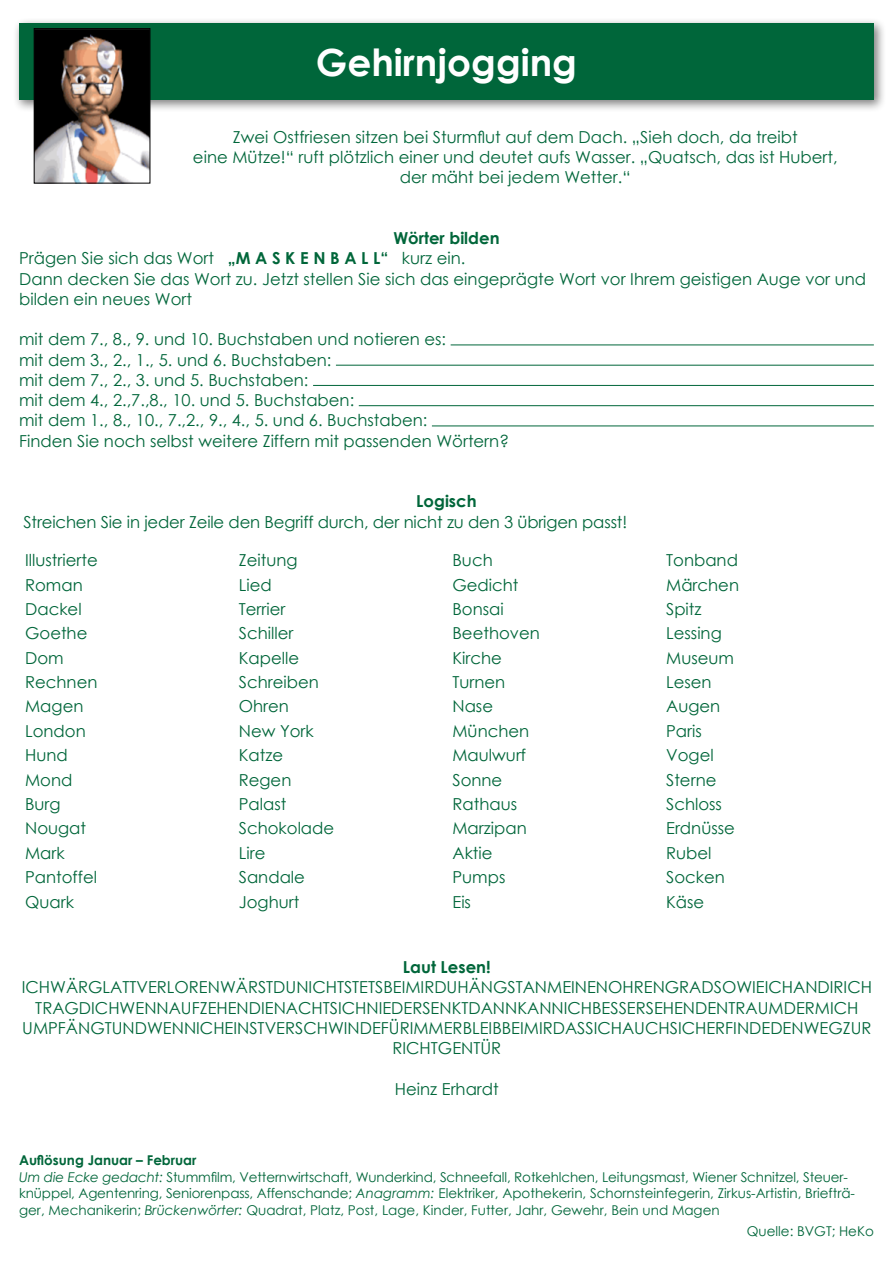
<style>
.page{position:relative;width:893px;height:1263px;background:#fff}
.page>*{position:absolute;margin:0;border:0;box-sizing:border-box;transform-origin:0 0}
.Überschriften_groß_weiß{font:700 37.5px "Century Gothic";color:#fff}
.Konzen_Fließtext{font:16.5px/20.2px "Century Gothic";color:#00663a}
.Konzen_Tabellen{font:16.5px "Century Gothic";color:#00663a}
.Fließtext_zentriert{font:16.5px/20.2px "Century Gothic";color:#00663a;text-align:center}
.Konzen_Überschrift{font:700 16.5px "Century Gothic";color:#00663a}
.Impressum_Konzen_Auflösung{font:13.5px/16.5px "Century Gothic";color:#00663a}
.Impressum_Konzen_Lösungen_bold{font:700 13.5px "Century Gothic";color:#00663a}
.s1{font-weight:700}
.s2{font-style:italic}
</style>
<div class="page">
<div style="left:13px;top:17px;width:873px;height:96px;background:#000;opacity:.5"></div>
<div style="left:19px;top:23px;width:855px;height:77px;background:#00663a"></div>
<img style="left:36px;top:30px;width:112px;height:151px">
<div style="left:34px;top:28px;width:116px;height:155px;border:1px solid #000"></div>
<hr style="left:451px;top:345px;width:423px;height:1px;background:#00663a">
<hr style="left:336px;top:365px;width:538px;height:1px;background:#00663a">
<hr style="left:313px;top:385px;width:561px;height:1px;background:#00663a">
<hr style="left:359px;top:405px;width:515px;height:1px;background:#00663a">
<hr style="left:432px;top:426px;width:442px;height:1px;background:#00663a">
<p class="Überschriften_groß_weiß" style="left:316px;top:34px;width:262px">Gehirnjogging</p>
<p class="Fließtext_zentriert" style="left:193px;top:126px;width:646px">Zwei Ostfriesen sitzen bei Sturmflut auf dem Dach. „Sieh doch, da treibt<br>eine Mütze!“ ruft plötzlich einer und deutet aufs Wasser. „Quatsch, das ist Hubert, der mäht bei jedem Wetter.“</p>
<p class="Konzen_Überschrift" style="left:393px;top:225px;width:108px">Wörter bilden</p>
<p class="Konzen_Fließtext" style="left:19px;top:248px;width:448px">Prägen Sie sich das Wort <span class="s1">„M A S K E N B A L L“</span> kurz ein.</p>
<p class="Konzen_Fließtext" style="left:19px;top:268px;width:849px">Dann decken Sie das Wort zu. Jetzt stellen Sie sich das eingeprägte Wort vor Ihrem geistigen Auge vor und bilden ein neues Wort</p>
<p class="Konzen_Fließtext" style="left:19px;top:329px;width:428px">mit dem 7., 8., 9. und 10. Buchstaben und notieren es:</p>
<p class="Konzen_Fließtext" style="left:19px;top:349px;width:314px">mit dem 3., 2., 1., 5. und 6. Buchstaben:</p>
<p class="Konzen_Fließtext" style="left:19px;top:369px;width:291px">mit dem 7., 2., 3. und 5. Buchstaben:</p>
<p class="Konzen_Fließtext" style="left:19px;top:390px;width:337px">mit dem 4., 2.,7.,8., 10. und 5. Buchstaben:</p>
<p class="Konzen_Fließtext" style="left:19px;top:410px;width:410px">mit dem 1., 8., 10., 7.,2., 9., 4., 5. und 6. Buchstaben:</p>
<p class="Konzen_Fließtext" style="left:19px;top:430px;width:491px">Finden Sie noch selbst weitere Ziffern mit passenden Wörtern?</p>
<p class="Konzen_Überschrift" style="left:416px;top:489px;width:62px">Logisch</p>
<p class="Konzen_Fließtext" style="left:24px;top:511px;width:605px">Streichen Sie in jeder Zeile den Begriff durch, der nicht zu den 3 übrigen passt!</p>
<p class="Konzen_Tabellen" style="left:25px;top:549px;width:74px">Illustrierte</p>
<p class="Konzen_Tabellen" style="left:239px;top:549px;width:60px">Zeitung</p>
<p class="Konzen_Tabellen" style="left:452px;top:549px;width:42px">Buch</p>
<p class="Konzen_Tabellen" style="left:666px;top:549px;width:73px">Tonband</p>
<p class="Konzen_Tabellen" style="left:25px;top:573px;width:59px">Roman</p>
<p class="Konzen_Tabellen" style="left:239px;top:573px;width:34px">Lied</p>
<p class="Konzen_Tabellen" style="left:452px;top:573px;width:68px">Gedicht</p>
<p class="Konzen_Tabellen" style="left:666px;top:573px;width:74px">Märchen</p>
<p class="Konzen_Tabellen" style="left:25px;top:597px;width:58px">Dackel</p>
<p class="Konzen_Tabellen" style="left:239px;top:597px;width:48px">Terrier</p>
<p class="Konzen_Tabellen" style="left:452px;top:597px;width:53px">Bonsai</p>
<p class="Konzen_Tabellen" style="left:666px;top:597px;width:37px">Spitz</p>
<p class="Konzen_Tabellen" style="left:25px;top:622px;width:64px">Goethe</p>
<p class="Konzen_Tabellen" style="left:239px;top:622px;width:56px">Schiller</p>
<p class="Konzen_Tabellen" style="left:452px;top:622px;width:89px">Beethoven</p>
<p class="Konzen_Tabellen" style="left:666px;top:622px;width:57px">Lessing</p>
<p class="Konzen_Tabellen" style="left:25px;top:646px;width:40px">Dom</p>
<p class="Konzen_Tabellen" style="left:239px;top:646px;width:62px">Kapelle</p>
<p class="Konzen_Tabellen" style="left:452px;top:646px;width:51px">Kirche</p>
<p class="Konzen_Tabellen" style="left:666px;top:646px;width:69px">Museum</p>
<p class="Konzen_Tabellen" style="left:25px;top:671px;width:74px">Rechnen</p>
<p class="Konzen_Tabellen" style="left:239px;top:671px;width:81px">Schreiben</p>
<p class="Konzen_Tabellen" style="left:452px;top:671px;width:54px">Turnen</p>
<p class="Konzen_Tabellen" style="left:666px;top:671px;width:47px">Lesen</p>
<p class="Konzen_Tabellen" style="left:25px;top:695px;width:60px">Magen</p>
<p class="Konzen_Tabellen" style="left:239px;top:695px;width:52px">Ohren</p>
<p class="Konzen_Tabellen" style="left:452px;top:695px;width:42px">Nase</p>
<p class="Konzen_Tabellen" style="left:666px;top:695px;width:56px">Augen</p>
<p class="Konzen_Tabellen" style="left:25px;top:719px;width:62px">London</p>
<p class="Konzen_Tabellen" style="left:239px;top:719px;width:77px">New York</p>
<p class="Konzen_Tabellen" style="left:452px;top:719px;width:78px">München</p>
<p class="Konzen_Tabellen" style="left:666px;top:719px;width:37px">Paris</p>
<p class="Konzen_Tabellen" style="left:25px;top:744px;width:44px">Hund</p>
<p class="Konzen_Tabellen" style="left:239px;top:744px;width:46px">Katze</p>
<p class="Konzen_Tabellen" style="left:452px;top:744px;width:75px">Maulwurf</p>
<p class="Konzen_Tabellen" style="left:666px;top:744px;width:49px">Vogel</p>
<p class="Konzen_Tabellen" style="left:25px;top:768px;width:49px">Mond</p>
<p class="Konzen_Tabellen" style="left:239px;top:768px;width:54px">Regen</p>
<p class="Konzen_Tabellen" style="left:452px;top:768px;width:51px">Sonne</p>
<p class="Konzen_Tabellen" style="left:666px;top:768px;width:52px">Sterne</p>
<p class="Konzen_Tabellen" style="left:25px;top:792px;width:37px">Burg</p>
<p class="Konzen_Tabellen" style="left:239px;top:792px;width:49px">Palast</p>
<p class="Konzen_Tabellen" style="left:452px;top:792px;width:66px">Rathaus</p>
<p class="Konzen_Tabellen" style="left:666px;top:792px;width:57px">Schloss</p>
<p class="Konzen_Tabellen" style="left:25px;top:817px;width:63px">Nougat</p>
<p class="Konzen_Tabellen" style="left:239px;top:817px;width:97px">Schokolade</p>
<p class="Konzen_Tabellen" style="left:452px;top:817px;width:76px">Marzipan</p>
<p class="Konzen_Tabellen" style="left:666px;top:817px;width:70px">Erdnüsse</p>
<p class="Konzen_Tabellen" style="left:25px;top:841px;width:41px">Mark</p>
<p class="Konzen_Tabellen" style="left:239px;top:841px;width:28px">Lire</p>
<p class="Konzen_Tabellen" style="left:452px;top:841px;width:42px">Aktie</p>
<p class="Konzen_Tabellen" style="left:666px;top:841px;width:47px">Rubel</p>
<p class="Konzen_Tabellen" style="left:25px;top:866px;width:73px">Pantoffel</p>
<p class="Konzen_Tabellen" style="left:239px;top:866px;width:68px">Sandale</p>
<p class="Konzen_Tabellen" style="left:452px;top:866px;width:54px">Pumps</p>
<p class="Konzen_Tabellen" style="left:666px;top:866px;width:60px">Socken</p>
<p class="Konzen_Tabellen" style="left:25px;top:890px;width:50px">Quark</p>
<p class="Konzen_Tabellen" style="left:239px;top:890px;width:62px">Joghurt</p>
<p class="Konzen_Tabellen" style="left:452px;top:890px;width:20px">Eis</p>
<p class="Konzen_Tabellen" style="left:666px;top:890px;width:40px">Käse</p>
<p class="Konzen_Überschrift" style="left:403px;top:954px;width:89px">Laut Lesen!</p>
<p class="Konzen_Fließtext" style="left:22px;top:977px;width:852px">ICHWÄRGLATTVERLORENWÄRSTDUNICHTSTETSBEIMIRDUHÄNGSTANMEINENOHRENGRADSOWIEICHANDIRICH</p>
<p class="Konzen_Fließtext" style="left:35px;top:997px;width:825px">TRAGDICHWENNAUFZEHENDIENACHTSICHNIEDERSENKTDANNKANNICHBESSERSEHENDENTRAUMDERMICH</p>
<p class="Konzen_Fließtext" style="left:22px;top:1017px;width:851px">UMPFÄNGTUNDWENNICHEINSTVERSCHWINDEFÜRIMMERBLEIBBEIMIRDASSICHAUCHSICHERFINDEDENWEGZUR</p>
<p class="Konzen_Fließtext" style="left:392px;top:1038px;width:110px">RICHTGENTÜR</p>
<p class="Konzen_Fließtext" style="left:395px;top:1078px;width:105px">Heinz Erhardt</p>
<p class="Impressum_Konzen_Lösungen_bold" style="left:19px;top:1150px;width:179px">Auflösung Januar – Februar</p>
<p class="Impressum_Konzen_Auflösung" style="left:19px;top:1168px;width:837px"><span class="s2">Um die Ecke gedacht:</span> Stummfilm, Vetternwirtschaft, Wunderkind, Schneefall, Rotkehlchen, Leitungsmast, Wiener Schnitzel, Steuer&shy;knüppel, Agentenring, Seniorenpass, Affenschande; <span class="s2">Anagramm:</span> Elektriker, Apothekerin, Schornsteinfegerin, Zirkus-Artistin, Briefträ&shy;ger, Mechanikerin; <span class="s2">Brückenwörter:</span> Quadrat, Platz, Post, Lage, Kinder, Futter, Jahr, Gewehr, Bein und Magen</p>
<p class="Impressum_Konzen_Auflösung" style="left:747px;top:1223px;width:129px">Quelle: BVGT; HeKo</p>
</div>
